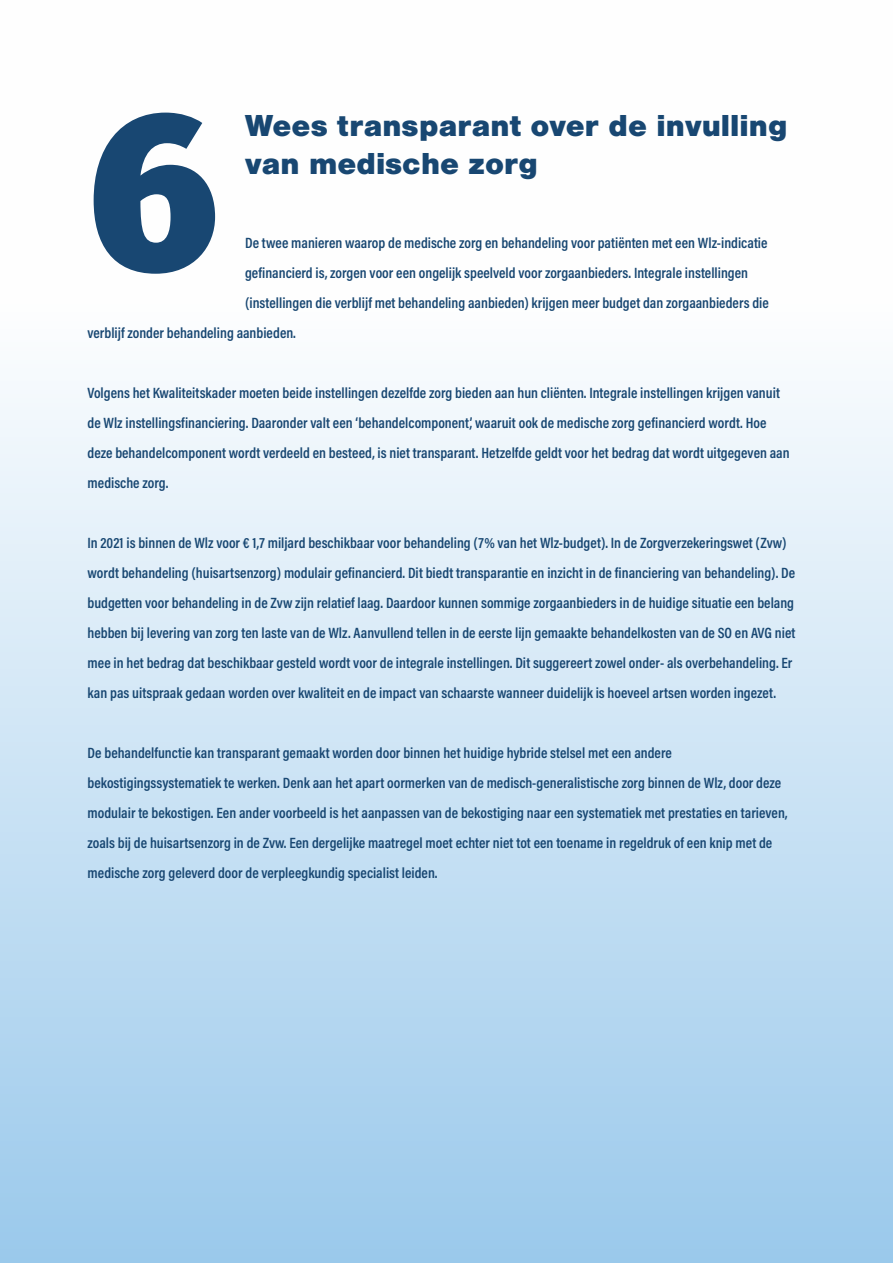
<style>
.page{position:relative;width:893px;height:1263px;background:#fff}
.page>*{position:absolute;margin:0;border:0;box-sizing:border-box;transform-origin:0 0}
.t1{font:800 225px "Fira Sans";color:#184772}
.t2{font:900 31.5px/37.8px "Nimbus San";color:#184772}
.t3{font:600 15px/30px "Acumin Pro Cond";color:#184772}
</style>
<div class="page">
<div style="left:0;top:0;width:893px;height:1263px;background:linear-gradient(to bottom,#fff,#a0ccec)"></div>
<h1 class="t1" style="left:88px;top:33px;width:132px">6</h1>
<h2 class="t2" style="left:245px;top:107px;width:544px">Wees transparant over de invulling van medische zorg</h2>
<p class="t3" style="left:245px;top:227px;width:524px">De twee manieren waarop de medische zorg en behandeling voor patiënten met een Wlz-indicatie</p>
<p class="t3" style="left:245px;top:257px;width:505px">gefinancierd is, zorgen voor een ongelijk speelveld voor zorgaanbieders. Integrale instellingen</p>
<p class="t3" style="left:245px;top:287px;width:525px">(instellingen die verblijf met behandeling aanbieden) krijgen meer budget dan zorgaanbieders die</p>
<p class="t3" style="left:88px;top:317px;width:210px">verblijf zonder behandeling aanbieden.</p>
<p class="t3" style="left:88px;top:377px;width:704px">Volgens het Kwaliteitskader moeten beide instellingen dezelfde zorg bieden aan hun cliënten. Integrale instellingen krijgen vanuit de Wlz instellingsfinanciering. Daaronder valt een ‘behandelcomponent’, waaruit ook de medische zorg gefinancierd wordt. Hoe deze behandelcomponent wordt verdeeld en besteed, is niet transparant. Hetzelfde geldt voor het bedrag dat wordt uitgegeven aan medische zorg.</p>
<p class="t3" style="left:88px;top:527px;width:709px">In 2021 is binnen de Wlz voor € 1,7 miljard beschikbaar voor behandeling (7% van het Wlz-budget). In de Zorgverzekeringswet (Zvw) wordt behandeling (huisartsenzorg) modulair gefinancierd. Dit biedt transparantie en inzicht in de financiering van behandeling). De budgetten voor behandeling in de Zvw zijn relatief laag. Daardoor kunnen sommige zorgaanbieders in de huidige situatie een belang hebben bij levering van zorg ten laste van de Wlz. Aanvullend tellen in de eerste lijn gemaakte behandelkosten van de SO en AVG niet mee in het bedrag dat beschikbaar gesteld wordt voor de integrale instellingen. Dit suggereert zowel onder- als overbehandeling. Er kan pas uitspraak gedaan worden over kwaliteit en de impact van schaarste wanneer duidelijk is hoeveel artsen worden ingezet.</p>
<p class="t3" style="left:88px;top:737px;width:702px">De behandelfunctie kan transparant gemaakt worden door binnen het huidige hybride stelsel met een andere bekostigingssystematiek te werken. Denk aan het apart oormerken van de medisch-generalistische zorg binnen de Wlz, door deze modulair te bekostigen. Een ander voorbeeld is het aanpassen van de bekostiging naar een systematiek met prestaties en tarieven, zoals bij de huisartsenzorg in de Zvw. Een dergelijke maatregel moet echter niet tot een toename in regeldruk of een knip met de medische zorg geleverd door de verpleegkundig specialist leiden.</p>
</div>
